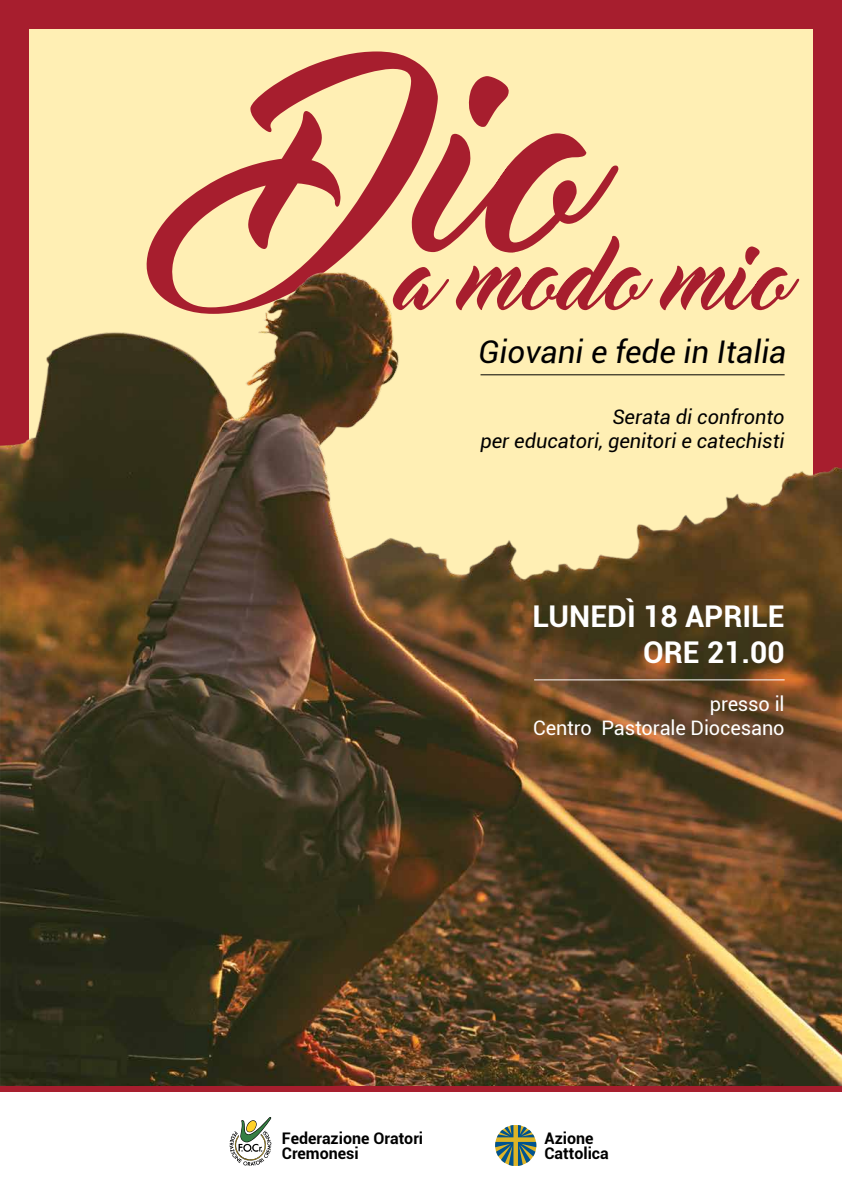
<style>
.page{position:relative;width:842px;height:1191px;background:#fff}
.page>*{position:absolute;margin:0;border:0;box-sizing:border-box;transform-origin:0 0}
.t1{font:italic 31.3px "Roboto";color:#000}
.t2{font:700 30px/36px "Roboto";color:#fff}
.t3{font:italic 20px/24px "Roboto";color:#000;text-align:right}
.t4{font:20px/24px "Roboto";letter-spacing:-.005em;color:#fff;text-align:right}
.t5{font:700 16px/15px "Roboto";color:#000}
</style>
<div class="page">
<div style="left:0;top:0;width:842px;height:679px;background:#ffefb4"></div>
<div style="left:0;top:0;width:28px;height:556px;background:#a71e2e"></div>
<div style="left:814px;top:0;width:28px;height:556px;background:#a71e2e"></div>
<div style="left:0;top:0;width:828px;height:28px;background:#a71e2e"></div>
<svg style="left:147px;top:51px;width:471px;height:209px"></svg>
<svg style="left:393px;top:236px;width:367px;height:24px"></svg>
<img style="left:0;top:260px;width:842px;height:826px">
<hr style="left:534px;top:679px;width:251px;height:1px;background:#fff">
<svg style="left:495px;top:1125px;width:41px;height:41px"></svg>
<svg style="left:229px;top:1117px;width:42px;height:49px"></svg>
<div style="left:0;top:1086px;width:842px;height:5px;background:#a71e2e"></div>
<hr style="left:480px;top:374px;width:305px;height:1px;background:#000">
<h1 class="t1" style="left:478px;top:329px;width:310px">Giovani e fede in Italia</h1>
<p class="t3" style="left:480px;top:404px;width:306px">Serata di confronto<br>per educatori, genitori e catechisti</p>
<h2 class="t2" style="left:643px;top:597px;width:143px;text-indent:-111px">LUNEDì 18 aprile ore 21.00</h2>
<p class="t4" style="left:533px;top:691px;width:253px">presso il<br>Centro Pastorale Diocesano</p>
<p class="t5" style="left:282px;top:1130px;width:143px">Federazione Oratori<br>Cremonesi</p>
<p class="t5" style="left:544px;top:1130px;width:66px">Azione<br>Cattolica</p>
</div>
